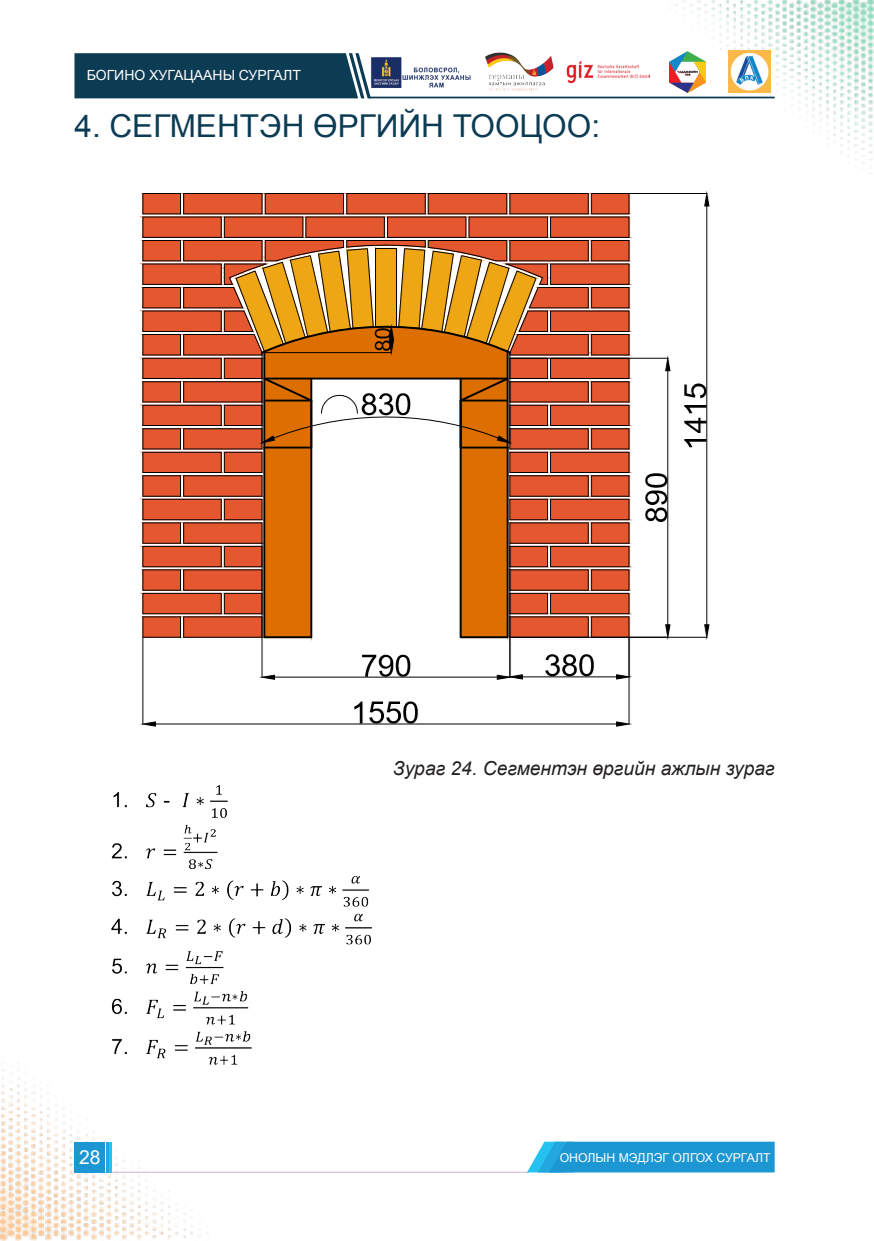
<style>
.page{position:relative;width:874px;height:1241px;background:#fff}
.page>*{position:absolute;margin:0;border:0;box-sizing:border-box;transform-origin:0 0}
.Paragraph_Style_9{font:31.5px "Mogul Arial";color:#0c3b54}
.italic{font:italic 19.25px "Arial";color:#231f20}
.t1{font:19.25px "Arial";color:#fff}
.t2{font:14px "Arial";color:#fff}
.text{font:12.25px "Mogul Arial";color:#fff}
</style>
<div class="page">
<img style="left:0;top:0;width:873px;height:1240px">
<hr style="left:74px;top:1171px;width:454px;height:1px;background:#ccb4d0">
<svg style="left:526px;top:1141px;width:248px;height:31px"></svg>
<div style="left:74px;top:1141px;width:31px;height:31px;background:#1d97d4"></div>
<hr style="left:110px;top:1141px;width:2px;height:31px;background:#25c2ef">
<hr style="left:106px;top:1141px;width:3px;height:31px;background:#24a6df">
<svg style="left:74px;top:53px;width:297px;height:45px"></svg>
<hr style="left:369px;top:97px;width:405px;height:1px;background:#0c3b54">
<img style="left:566px;top:60px;width:83px;height:23px">
<img style="left:371px;top:56px;width:100px;height:32px">
<img style="left:668px;top:51px;width:36px;height:42px">
<img style="left:728px;top:50px;width:42px;height:42px">
<img style="left:482px;top:50px;width:73px;height:44px">
<img style="left:131px;top:182px;width:586px;height:554px">
<img style="left:112px;top:785px;width:259px;height:278px">
<p class="t2" style="left:87px;top:65px;width:215px">БОГИНО ХУГАЦААНЫ СУРГАЛТ</p>
<p class="Paragraph_Style_9" style="left:74px;top:105px;width:527px">4. СЕГМЕНТЭН ӨРГИЙН ТООЦОО:</p>
<p class="t1" style="left:79px;top:1143px;width:23px">28</p>
<p class="italic" style="left:392px;top:755px;width:383px">Зураг 24. Сегментэн өргийн ажлын зураг</p>
<p class="text" style="left:559px;top:1148px;width:212px">ОНОЛЫН МЭДЛЭГ ОЛГОХ СУРГАЛТ</p>
</div>
